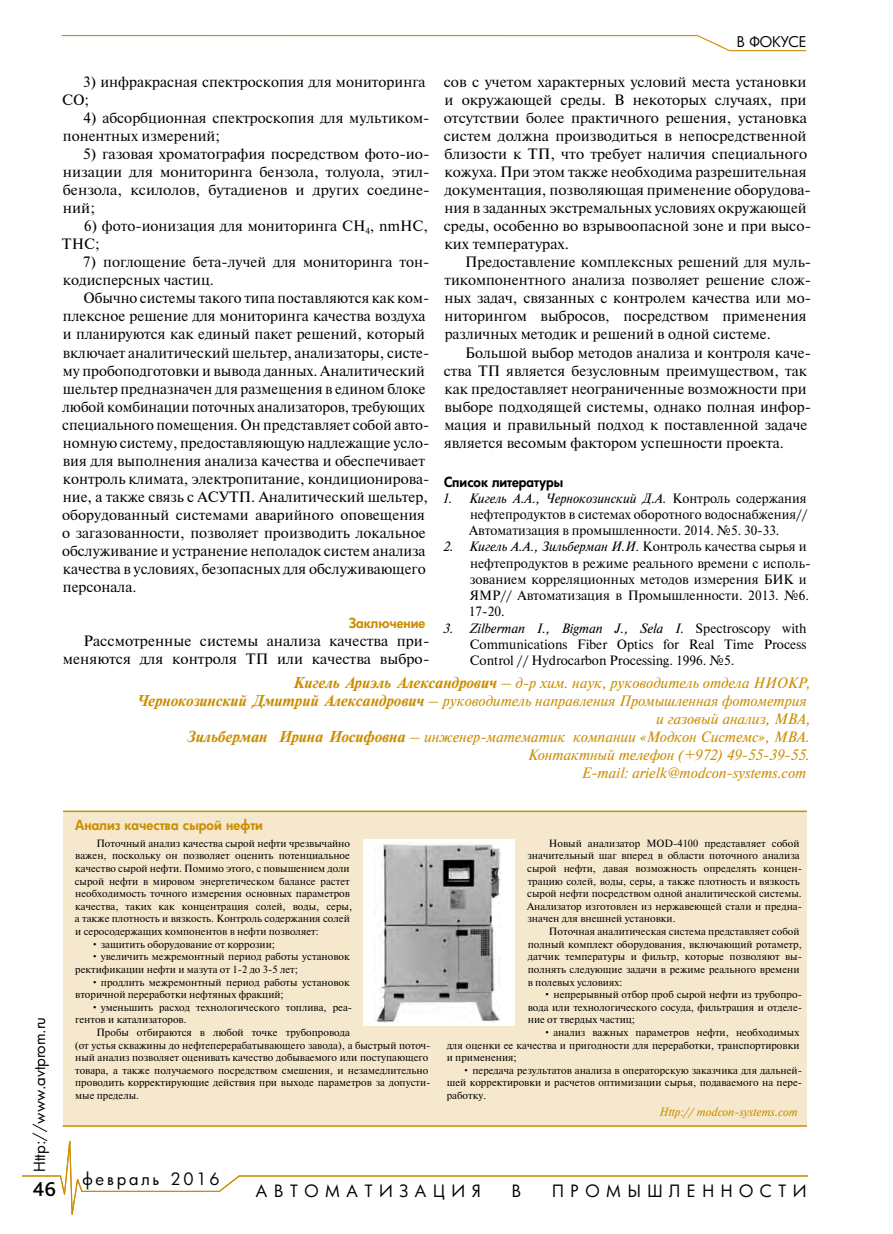
<style>
.page{position:relative;width:893px;height:1234px;background:#fff}
.page>*{position:absolute;margin:0;border:0;box-sizing:border-box;transform-origin:0 0}
.t1{font:500 21px "Bliss Pro";color:#000}
.t2{font:16.5px "Futura Cyr";letter-spacing:.4em;color:#000}
.t3{font:16.5px "Futura Cyr";letter-spacing:.17em;color:#000}
.t4{font:15px/18px "Newton";color:#000}
.t5{font:italic 15px/18px "Newton C";color:#cc8e00;text-align:right}
.t6{font:15px "Futura Cyr";color:#000}
.t7{font:14.4px "Futura Cyr";letter-spacing:-.01em;color:#000}
.t8{font:13.5px/16.2px "Newton";color:#000;text-align:justify}
.t9{font:800 13.5px "Futura Cyr";color:#cc8e00}
.t10{font:800 13.5px "Futura Cyr";color:#000}
.t11{font:italic 12px "Newton";color:#cc8e00}
.t12{font:10.5px/12.6px "Newton";color:#000}
.s1{font-style:italic}
.s2{font-family:"Newton C Bold"}
</style>
<div class="page">
<svg style="left:22px;top:1125px;width:786px;height:90px"></svg>
<svg style="left:61px;top:35px;width:746px;height:17px"></svg>
<div style="left:63px;top:811px;width:744px;height:314px;background:#f5e8cc"></div>
<hr style="left:63px;top:810px;width:744px;height:1px;background:#cc8e00">
<hr style="left:63px;top:1124px;width:744px;height:2px;background:#cc8e00">
<div style="left:363px;top:839px;width:151px;height:186px;background:#fff"></div>
<img style="left:374px;top:842px;width:126px;height:179px">
<p class="t7" style="left:737px;top:33px;width:71px">В ФОКУСЕ</p>
<p class="t4" style="left:62px;top:73px;width:365px;text-indent:21px">3) инфракрасная спектроскопия для мониторинга<br>СО;</p>
<p class="t4" style="left:63px;top:109px;width:368px;text-indent:21px">4) абсорбционная спектроскопия для мультиком&shy;понентных измерений;</p>
<p class="t4" style="left:63px;top:145px;width:368px;text-align:justify;text-indent:20px">5) газовая хроматография посредством фото-ио&shy;низации для мониторинга бензола, толуола, этил&shy;бензола, ксилолов, бутадиенов и других соедине&shy;ний;</p>
<p class="t4" style="left:62px;top:217px;width:368px;text-indent:22px">6) фото-ионизация для мониторинга CH<sub>4</sub>, nmHC,<br>THC;</p>
<p class="t4" style="left:63px;top:253px;width:368px;text-indent:20px">7) поглощение бета-лучей для мониторинга тон&shy;кодисперсных частиц.</p>
<p class="t4" style="left:62px;top:289px;width:369px;text-indent:21px">Обычно системы такого типа поставляются как ком&shy;плексное решение для мониторинга качества воздуха и планируются как единый пакет решений, который включает аналитический шельтер, анализаторы, систе&shy;му пробоподготовки и вывода данных. Аналитический шельтер предназначен для размещения в едином блоке любой комбинации поточных анализаторов, требующих специального помещения. Он представляет собой авто&shy;номную систему, предоставляющую надлежащие усло&shy;вия для выполнения анализа качества и обеспечивает контроль климата, электропитание, кондиционирова&shy;ние, а также связь с АСУТП. Аналитический шельтер, оборудованный системами аварийного оповещения о загазованности, позволяет производить локальное обслуживание и устранение неполадок систем анализа качества в условиях, безопасных для обслуживающего персонала.</p>
<p class="t9" style="left:349px;top:614px;width:78px">Заключение</p>
<p class="t4" style="left:63px;top:631px;width:368px;text-align:right">Рассмотренные системы анализа качества при&shy;меняются для контроля ТП или качества выбро-</p>
<p class="t4" style="left:444px;top:73px;width:369px">сов с учетом характерных условий места установки и окружающей среды. В некоторых случаях, при отсутствии более практичного решения, установка систем должна производиться в непосредственной близости к ТП, что требует наличия специального кожуха. При этом также необходима разрешительная документация, позволяющая применение оборудова&shy;ния в заданных экстремальных условиях окружающей среды, особенно во взрывоопасной зоне и при высо&shy;ких температурах.</p>
<p class="t4" style="left:444px;top:253px;width:368px;text-indent:21px">Предоставление комплексных решений для муль&shy;тикомпонентного анализа позволяет решение слож&shy;ных задач, связанных с контролем качества или мо&shy;ниторингом выбросов, посредством применения различных методик и решений в одной системе.</p>
<p class="t4" style="left:444px;top:343px;width:369px;text-indent:21px">Большой выбор методов анализа и контроля каче&shy;ства ТП является безусловным преимуществом, так как предоставляет неограниченные возможности при выборе подходящей системы, однако полная инфор&shy;мация и правильный подход к поставленной задаче является весомым фактором успешности проекта.</p>
<p class="t10" style="left:444px;top:473px;width:120px">Список литературы</p>
<p class="t8" style="left:469px;top:489px;width:340px;text-indent:-27px"><span class="s1">1. Кигель А.А., Чернокозинский Д.А.</span> Контроль содержания нефтепродуктов в системах оборотного водоснабжения// Автоматизация в промышленности. 2014. №5. 30-33.</p>
<p class="t8" style="left:469px;top:538px;width:343px;text-align:left;text-indent:-26px"><span class="s1">2. Кигель А.А., Зильберман И.И.</span> Контроль качества сырья и нефтепродуктов в режиме реального времени с исполь&shy;зованием корреляционных методов измерения БИК и ЯМР// Автоматизация в Промышленности. 2013. №6.<br>17-20.</p>
<p class="t8" style="left:470px;top:619px;width:338px;text-indent:-27px"><span class="s1">3. Zilberman I., Bigman J., Sela I.</span> Spectroscopy with Communications Fiber Optics for Real Time Process Control // Hydrocarbon Processing. 1996. №5.</p>
<p class="t5" style="left:136px;top:673px;width:675px"><span class="s2">Кигель Ариэль Александрович</span> – д-р хим. наук, руководитель отдела НИОКР,<br><span class="s2">Чернокозинский Дмитрий Александрович</span> – руководитель направления Промышленная фотометрия и газовый анализ, MBA,<br><span class="s2">Зильберман Ирина Иосифовна</span> – инженер-математик компании «Модкон Системс», MBA.<br>Контактный телефон (+972) 49-55-39-55.<br>E-mail: arielk@modcon-systems.com</p>
<p class="t9" style="left:75px;top:816px;width:189px">Анализ качества сырой нефти</p>
<p class="t12" style="left:75px;top:836px;width:279px;text-indent:22px">Поточный анализ качества сырой нефти чрезвычайно важен, поскольку он позволяет оценить потенциальное качество сырой нефти. Помимо этого, с повышением доли сырой нефти в мировом энергетическом балансе растет необходимость точного измерения основных параметров качества, таких как концентрация солей, воды, серы, а также плотность и вязкость. Контроль содержания солей и серосодержащих компонентов в нефти позволяет:</p>
<p class="t12" style="left:91px;top:937px;width:186px">• защитить оборудование от коррозии;</p>
<p class="t12" style="left:75px;top:949px;width:276px;text-indent:16px">• увеличить межремонтный период работы установок ректификации нефти и мазута от 1-2 до 3-5 лет;</p>
<p class="t12" style="left:75px;top:975px;width:276px;text-indent:16px">• продлить межремонтный период работы установок вторичной переработки нефтяных фракций;</p>
<p class="t12" style="left:75px;top:1000px;width:279px;text-indent:16px">• уменьшить расход технологического топлива, реа&shy;гентов и катализаторов.</p>
<p class="t12" style="left:75px;top:1025px;width:357px;text-indent:21px">Пробы отбираются в любой точке трубопровода<br>(от устья скважины до нефтеперерабатывающего завода), а быстрый поточ&shy;ный анализ позволяет оценивать качество добываемого или поступающего товара, а также получаемого посредством смешения, и незамедлительно проводить корректирующие действия при выходе параметров за допусти&shy;мые пределы.</p>
<p class="t12" style="left:527px;top:836px;width:277px;text-indent:22px">Новый анализатор MOD‑4100 представляет собой значительный шаг вперед в области поточного анализа сырой нефти, давая возможность определять концен&shy;трацию солей, воды, серы, а также плотность и вязкость сырой нефти посредством одной аналитической системы.<br>Анализатор изготовлен из нержавеющей стали и предна&shy;значен для внешней установки.</p>
<p class="t12" style="left:528px;top:924px;width:276px;text-indent:21px">Поточная аналитическая система представляет собой полный комплект оборудования, включающий ротаметр, датчик температуры и фильтр, которые позволяют вы&shy;полнять следующие задачи в режиме реального времени в полевых условиях:</p>
<p class="t12" style="left:528px;top:987px;width:276px;text-align:justify;text-indent:16px">• непрерывный отбор проб сырой нефти из трубопро&shy;вода или технологического сосуда, фильтрация и отделе&shy;ние от твердых частиц;</p>
<p class="t12" style="left:447px;top:1025px;width:354px;text-align:justify;text-indent:97px">• анализ важных параметров нефти, необходимых для оценки ее качества и пригодности для переработки, транспортировки и применения;</p>
<p class="t12" style="left:447px;top:1063px;width:357px;text-align:justify;text-indent:16px">• передача результатов анализа в операторскую заказчика для дальней&shy;шей корректировки и расчетов оптимизации сырья, подаваемого на пере&shy;работку.</p>
<p class="t6" style="left:30px;top:1171px;width:157px;rotate:-90deg">Http://www.avtprom.ru</p>
<p class="t11" style="left:659px;top:1104px;width:140px">Http:// modcon-systems.com</p>
<p class="t3" style="left:82px;top:1168px;width:139px">февраль 2016</p>
<h1 class="t1" style="left:33px;top:1175px;width:25px">46</h1>
<p class="t2" style="left:256px;top:1180px;width:226px">АВТОМАТИЗАЦИЯ</p>
<p class="t2" style="left:512px;top:1180px;width:11px">В</p>
<p class="t2" style="left:552px;top:1180px;width:256px">ПРОМЫШЛЕННОСТИ</p>
</div>
